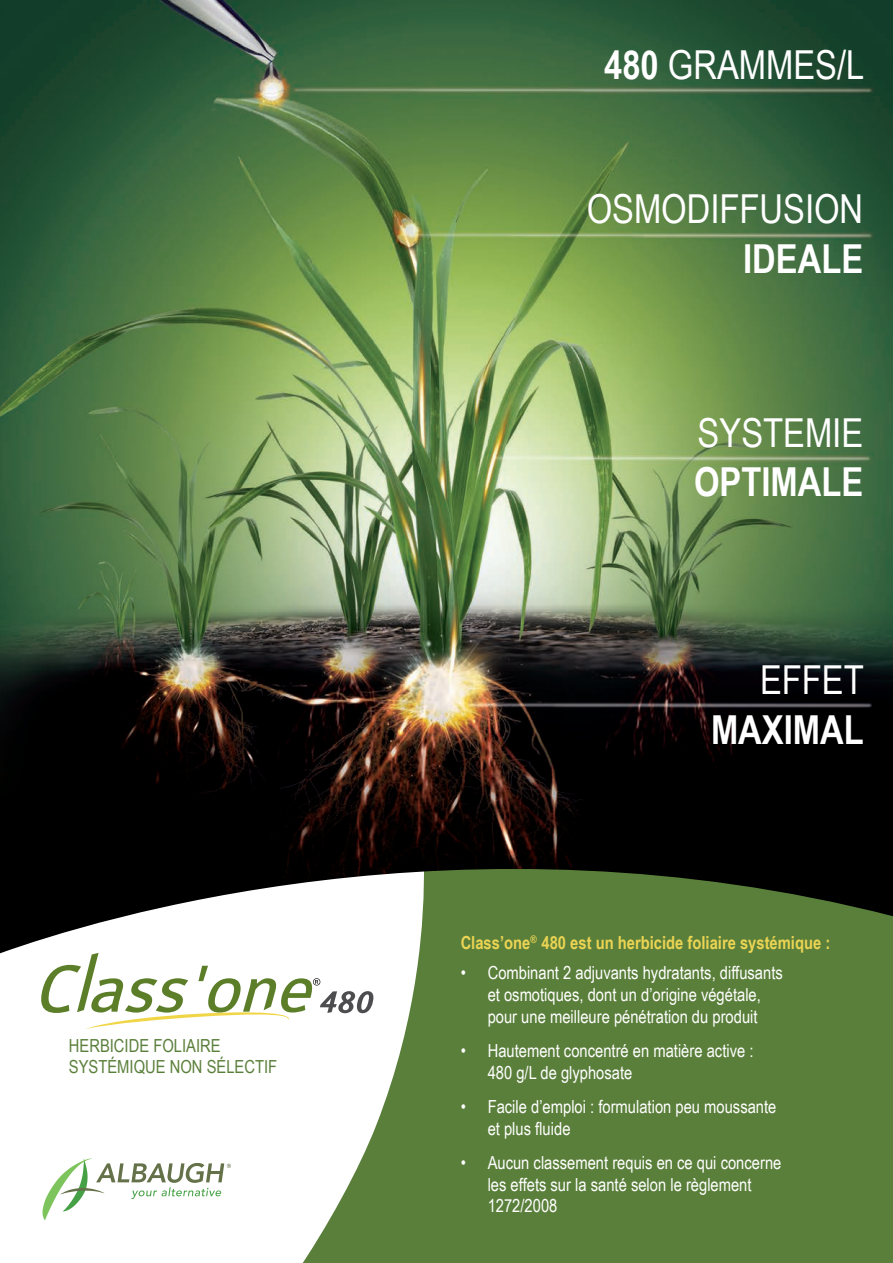
<style>
.page{position:relative;width:893px;height:1263px;background:#fff}
.page>*{position:absolute;margin:0;border:0;box-sizing:border-box;transform-origin:0 0}
.t1{font:39.9px "Arial Narrow";color:#fff}
.t2{font:700 39.9px "Arial Narrow";color:#fff}
.t3{font:18px/21.6px "Arial Narrow";color:#fff}
.t4{font:700 18px "Arial Narrow";color:#ebd454}
.t5{font:18px/21.6px "Arial Narrow";color:#5a7f3a}
.s1{font-weight:700}
</style>
<div class="page">
<svg style="left:302px;top:953px;width:591px;height:310px;background:#6a8b4d"></svg>
<img style="left:0;top:0;width:893px;height:953px">
<svg style="left:41px;top:953px;width:332px;height:76px"></svg>
<svg style="left:43px;top:1158px;width:188px;height:62px"></svg>
<p class="t5" style="left:69px;top:1034px;width:210px">HERBICIDE FOLIAIRE<br>SYSTÉMIQUE NON SÉLECTIF</p>
<h1 class="t1" style="left:604px;top:36px;width:262px"><span class="s1">480</span> GRAMMES/L</h1>
<h1 class="t1" style="left:587px;top:180px;width:278px">OSMODIFFUSION</h1>
<h1 class="t2" style="left:743px;top:228px;width:122px">IDEALE</h1>
<h1 class="t1" style="left:698px;top:403px;width:167px">SYSTEMIE</h1>
<h1 class="t2" style="left:694px;top:452px;width:171px">OPTIMALE</h1>
<h1 class="t1" style="left:760px;top:651px;width:105px">EFFET</h1>
<h1 class="t2" style="left:711px;top:699px;width:154px">MAXIMAL</h1>
<p class="t4" style="left:461px;top:929px;width:371px">Class’one<sup>®</sup> 480 est un herbicide foliaire systémique :</p>
<p class="t3" style="left:461px;top:962px;width:324px;text-align:center">• Combinant 2 adjuvants hydratants, diffusants et osmotiques, dont un d’origine végétale,<br>pour une meilleure pénétration du produit</p>
<p class="t3" style="left:488px;top:1039px;width:267px;text-indent:-27px">• Hautement concentré en matière active :<br>480 g/L de glyphosate</p>
<p class="t3" style="left:488px;top:1095px;width:290px;text-indent:-27px">• Facile d’emploi : formulation peu moussante et plus fluide</p>
<p class="t3" style="left:488px;top:1151px;width:295px;text-indent:-27px">• Aucun classement requis en ce qui concerne les effets sur la santé selon le règlement<br>1272/2008</p>
</div>
